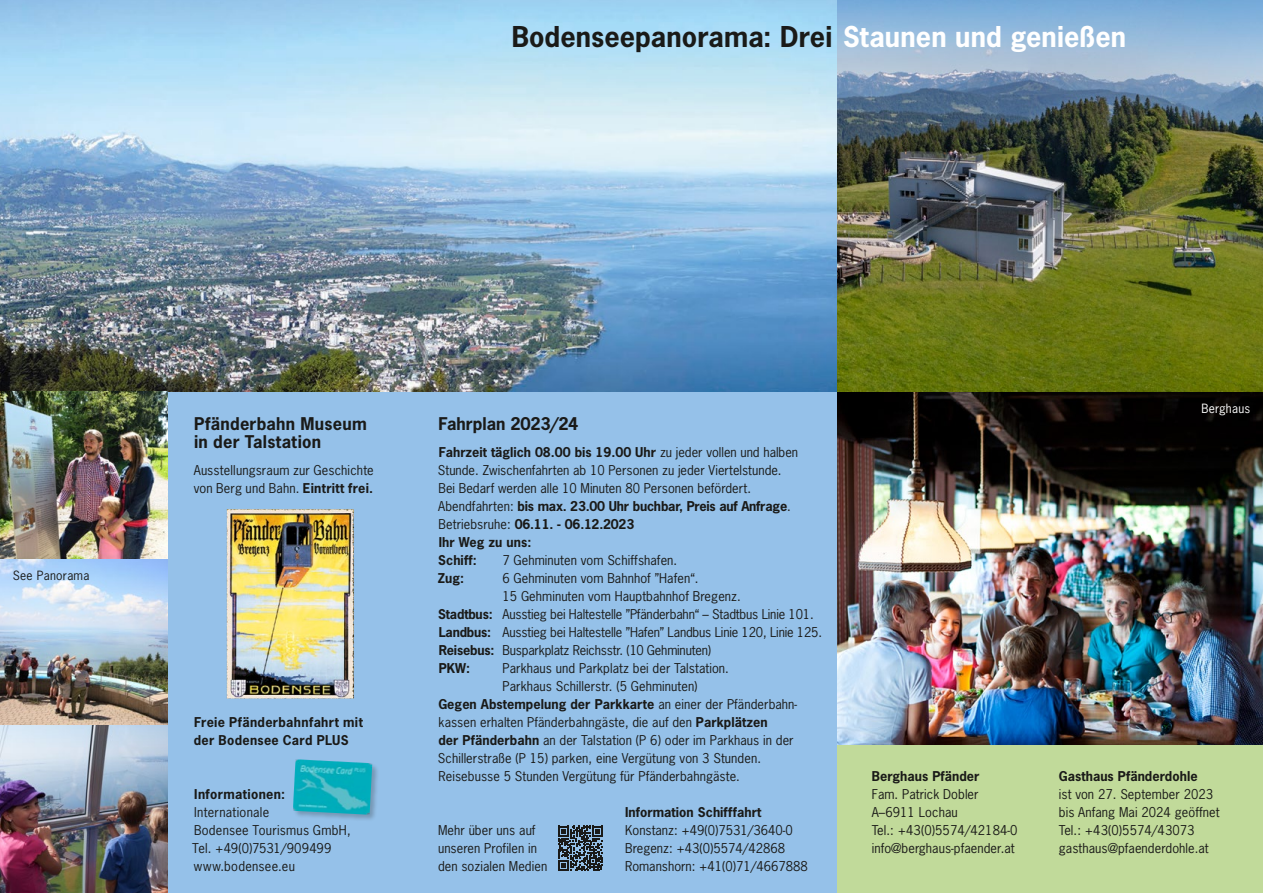
<style>
.page{position:relative;width:1263px;height:893px;background:#fff}
.page>*{position:absolute;margin:0;border:0;box-sizing:border-box;transform-origin:0 0}
.t1{font:700 27px "News Gothic Std";letter-spacing:.005em;color:#1a1a18}
.t2{font:700 16.5px/18px "News Gothic Std";letter-spacing:.015em;color:#1a1a18}
.t3{font:700 16.5px "News Gothic Std";letter-spacing:-.005em;color:#1a1a18}
.t4{font:12.75px/18px "News Gothic Std";letter-spacing:.005em;color:#1a1a18}
.t5{font:12.75px "News Gothic Std";letter-spacing:-.015em;color:#1a1a18}
.t6{font:700 12.75px "News Gothic Std";letter-spacing:.005em;color:#1a1a18}
.t7{font:700 12.75px/18px "News Gothic Std";letter-spacing:.025em;color:#1a1a18}
.t8{font:12px "News Gothic Std";letter-spacing:.02em;color:#1a1a18}
.t9{font:12px "News Gothic Std";letter-spacing:.02em;color:#fff}
.s1{color:#fff}
.s2{font-weight:700}
.s3{font-weight:400}
</style>
<div class="page">
<div style="left:0;top:0;width:838px;height:893px;background:#95c1e9"></div>
<div style="left:838px;top:0;width:425px;height:893px;background:#c1da9a"></div>
<img style="left:838px;top:391px;width:425px;height:353px">
<img style="left:0;top:0;width:1263px;height:391px">
<img style="left:0;top:391px;width:168px;height:502px">
<img style="left:227px;top:509px;width:127px;height:189px">
<div style="left:292px;top:759px;width:87px;height:63px;background:#1a1a18;opacity:.25"></div>
<img style="left:293px;top:759px;width:79px;height:56px">
<svg style="left:558px;top:826px;width:45px;height:45px"></svg>
<h1 class="t1" style="left:512px;top:18px;width:616px">Bodenseepanorama: Drei <span class="s1">Staunen und genießen</span></h1>
<p class="t8" style="left:13px;top:568px;width:78px">See Panorama</p>
<p class="t2" style="left:194px;top:414px;width:174px">Pfänderbahn Museum in der Talstation</p>
<p class="t4" style="left:194px;top:461px;width:182px">Ausstellungsraum zur Geschichte von Berg und Bahn. <span class="s2">Eintritt frei.</span></p>
<p class="t7" style="left:194px;top:712px;width:171px">Freie Pfänderbahnfahrt mit der Bodensee Card PLUS</p>
<p class="t7" style="left:194px;top:784px;width:92px">Informationen:</p>
<p class="t4" style="left:192px;top:803px;width:160px">Internationale<br>Bodensee Tourismus GmbH,<br>Tel. +49(0)7531/909499 www.bodensee.eu</p>
<p class="t3" style="left:439px;top:412px;width:141px">Fahrplan 2023/24</p>
<p class="t4" style="left:438px;top:443px;width:362px"><span class="s2">Fahrzeit täglich 08.00 bis 19.00 Uhr</span> zu jeder vollen und halben Stunde. Zwischenfahrten ab 10 Personen zu jeder Viertelstunde.<br>Bei Bedarf werden alle 10 Minuten 80 Personen befördert.<br>Abendfahrten: <span class="s2">bis max. 23.00 Uhr buchbar, Preis auf Anfrage</span>.<br>Betriebsruhe: <span class="s2">06.11. - 06.12.2023<br>Ihr Weg zu uns:<br>Schiff:</span></p>
<p class="t4" style="left:502px;top:551px;width:176px">7 Gehminuten vom Schiffshafen.</p>
<p class="t6" style="left:438px;top:569px;width:28px">Zug:</p>
<p class="t4" style="left:502px;top:569px;width:198px">6 Gehminuten vom Bahnhof ”Hafen“.</p>
<p class="t4" style="left:502px;top:587px;width:240px">15 Gehminuten vom Hauptbahnhof Bregenz.</p>
<p class="t5" style="left:438px;top:606px;width:377px"><span class="s2">Stadtbus:</span> Ausstieg bei Haltestelle ”Pfänderbahn“ – Stadtbus Linie 101.</p>
<p class="t5" style="left:439px;top:624px;width:385px"><span class="s2">Landbus:</span> Ausstieg bei Haltestelle ”Hafen” Landbus Linie 120, Linie 125.</p>
<p class="t5" style="left:439px;top:642px;width:274px"><span class="s2">Reisebus:</span> Busparkplatz Reichsstr. (10 Gehminuten)</p>
<p class="t6" style="left:439px;top:659px;width:33px">PKW:</p>
<p class="t4" style="left:502px;top:659px;width:228px">Parkhaus und Parkplatz bei der Talstation.</p>
<p class="t4" style="left:502px;top:677px;width:197px">Parkhaus Schillerstr. (5 Gehminuten)</p>
<p class="t6" style="left:438px;top:695px;width:360px">Gegen Abstempelung der Parkkarte <span class="s3">an einer der Pfänderbahn-</span></p>
<p class="t4" style="left:439px;top:713px;width:331px">kassen erhalten Pfänderbahngäste, die auf den <span class="s2">Parkplätzen</span></p>
<p class="t4" style="left:438px;top:731px;width:357px"><span class="s2">der Pfänderbahn</span> an der Talstation (P 6) oder im Parkhaus in der</p>
<p class="t4" style="left:438px;top:749px;width:325px">Schillerstraße (P 15) parken, eine Vergütung von 3 Stunden.</p>
<p class="t4" style="left:439px;top:767px;width:303px">Reisebusse 5 Stunden Vergütung für Pfänderbahngäste.</p>
<p class="t6" style="left:872px;top:767px;width:109px">Berghaus Pfänder</p>
<p class="t4" style="left:872px;top:785px;width:147px">Fam. Patrick Dobler<br>A–6911 Lochau<br>Tel.: +43(0)5574/42184-0 info@berghaus-pfaender.at</p>
<p class="t6" style="left:625px;top:804px;width:138px">Information Schifffahrt</p>
<p class="t4" style="left:625px;top:821px;width:184px">Konstanz: +49(0)7531/3640-0<br>Bregenz: +43(0)5574/42868<br>Romanshorn: +41(0)71/4667888</p>
<p class="t4" style="left:438px;top:821px;width:111px">Mehr über uns auf unseren Profilen in den sozialen Medien</p>
<p class="t9" style="left:1201px;top:401px;width:50px">Berghaus</p>
<p class="t6" style="left:1059px;top:767px;width:140px">Gasthaus Pfänderdohle</p>
<p class="t4" style="left:1059px;top:785px;width:162px">ist von 27. September 2023 bis Anfang Mai 2024 geöffnet<br>Tel.: +43(0)5574/43073 gasthaus@pfaenderdohle.at</p>
</div>
